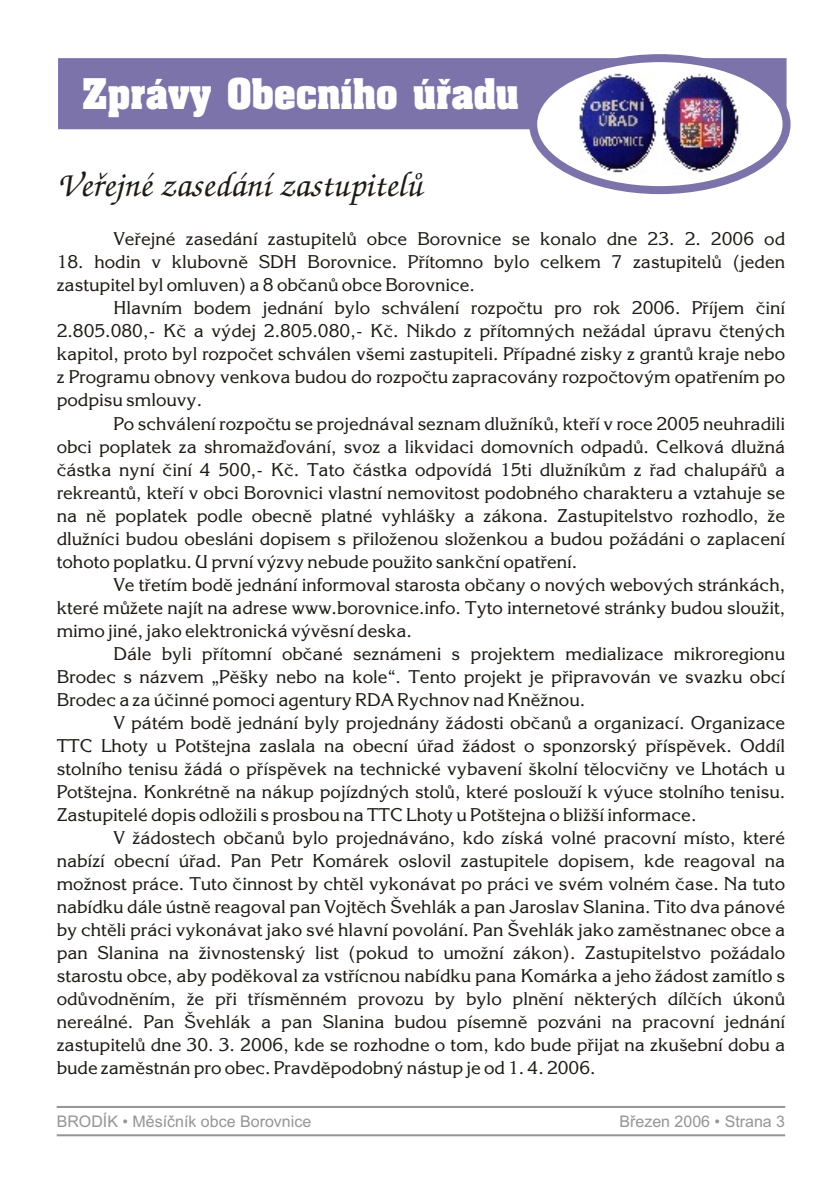
<style>
.page{position:relative;width:840px;height:1192px;background:#fff}
.page>*{position:absolute;margin:0;border:0;box-sizing:border-box;transform-origin:0 0}
.t1{font:italic 36px "Zapf Cha Itc LEE Med";color:#1f1a17}
.t2{font:700 36px "Aardvark CE";color:#fff}
.t3{font:18px/23px "Korinna";color:#1f1a17;text-align:justify}
.t4{font:16px "Arial CE";color:#969494}
</style>
<div class="page">
<hr style="left:57px;top:1134px;width:728px;height:2px;background:#969494">
<hr style="left:57px;top:1106px;width:728px;height:2px;background:#969494">
<img style="left:579px;top:129px;width:78px;height:45px">
<img style="left:663px;top:129px;width:77px;height:45px">
<svg style="left:58px;top:58px;width:729px;height:71px;background:#887fb0"></svg>
<div style="left:529px;top:54px;width:262px;height:140px;border:8px solid #7d73ab;border-radius:50%"></div>
<h1 class="t2" style="left:82px;top:82px;width:439px">Zprávy Obecního úøadu</h1>
<h1 class="t1" style="left:57px;top:166px;width:367px">Veøejné zasedání zastupitelù</h1>
<p class="t3" style="left:113px;top:228px;width:673px">Veøejné zasedání zastupitelù obce Borovnice se konalo dne 23. 2. 2006 od</p>
<p class="t3" style="left:57px;top:251px;width:730px">18. hodin v klubovnì SDH Borovnice. Pøítomno bylo celkem 7 zastupitelù (jeden zastupitel byl omluven) a 8 obèanù obce Borovnice.</p>
<p class="t3" style="left:57px;top:297px;width:730px;text-indent:57px">Hlavním bodem jednání bylo schválení rozpoètu pro rok 2006. Pøíjem èiní 2.805.080,- Kè a výdej 2.805.080,- Kè. Nikdo z pøítomných nežádal úpravu ètených kapitol, proto byl rozpoèet schválen všemi zastupiteli. Pøípadné zisky z grantù kraje nebo z Programu obnovy venkova budou do rozpoètu zapracovány rozpoètovým opatøením po podpisu smlouvy.</p>
<p class="t3" style="left:57px;top:413px;width:730px;text-indent:57px">Po schválení rozpoètu se projednával seznam dlužníkù, kteøí v roce 2005 neuhradili obci poplatek za shromažïování, svoz a likvidaci domovních odpadù. Celková dlužná èástka nyní èiní 4 500,- Kè. Tato èástka odpovídá 15ti dlužníkùm z øad chalupáøù a rekreantù, kteøí v obci Borovnici vlastní nemovitost podobného charakteru a vztahuje se na nì poplatek podle obecnì platné vyhlášky a zákona. Zastupitelstvo rozhodlo, že dlužníci budou obesláni dopisem s pøiloženou složenkou a budou požádáni o zaplacení tohoto poplatku. U první výzvy nebude použito sankèní opatøení.</p>
<p class="t3" style="left:57px;top:574px;width:730px;text-indent:57px">Ve tøetím bodì jednání informoval starosta obèany o nových webových stránkách, které mùžete najít na adrese www.borovnice.info. Tyto internetové stránky budou sloužit, mimo jiné, jako elektronická vývìsní deska.</p>
<p class="t3" style="left:57px;top:643px;width:730px;text-indent:57px">Dále byli pøítomní obèané seznámeni s projektem medializace mikroregionu Brodec s názvem „Pìšky nebo na kole“. Tento projekt je pøipravován ve svazku obcí Brodec a za úèinné pomoci agentury RDA Rychnov nad Knìžnou.</p>
<p class="t3" style="left:57px;top:712px;width:730px;text-indent:57px">V pátém bodì jednání byly projednány žádosti obèanù a organizací. Organizace TTC Lhoty u Potštejna zaslala na obecní úøad žádost o sponzorský pøíspìvek. Oddíl stolního tenisu žádá o pøíspìvek na technické vybavení školní tìlocvièny ve Lhotách u Potštejna. Konkrétnì na nákup pojízdných stolù, které poslouží k výuce stolního tenisu.<br>Zastupitelé dopis odložili s prosbou na TTC Lhoty u Potštejna o bližší informace.</p>
<p class="t3" style="left:57px;top:827px;width:730px;text-indent:57px">V žádostech obèanù bylo projednáváno, kdo získá volné pracovní místo, které nabízí obecní úøad. Pan Petr Komárek oslovil zastupitele dopisem, kde reagoval na možnost práce. Tuto èinnost by chtìl vykonávat po práci ve svém volném èase. Na tuto nabídku dále ústnì reagoval pan Vojtìch Švehlák a pan Jaroslav Slanina. Tito dva pánové by chtìli práci vykonávat jako své hlavní povolání. Pan Švehlák jako zamìstnanec obce a pan Slanina na živnostenský list (pokud to umožní zákon). Zastupitelstvo požádalo starostu obce, aby podìkoval za vstøícnou nabídku pana Komárka a jeho žádost zamítlo s odùvodnìním, že pøi tøísmìnném provozu by bylo plnìní nìkterých dílèích úkonù nereálné. Pan Švehlák a pan Slanina budou písemnì pozváni na pracovní jednání zastupitelù dne 30. 3. 2006, kde se rozhodne o tom, kdo bude pøijat na zkušební dobu a bude zamìstnán pro obec. Pravdìpodobný nástup je od 1. 4. 2006.</p>
<p class="t4" style="left:57px;top:1115px;width:256px">BRODÍK • Mìsíèník obce Borovnice</p>
<p class="t4" style="left:619px;top:1115px;width:167px">Bøezen 2006 • Strana 3</p>
</div>
